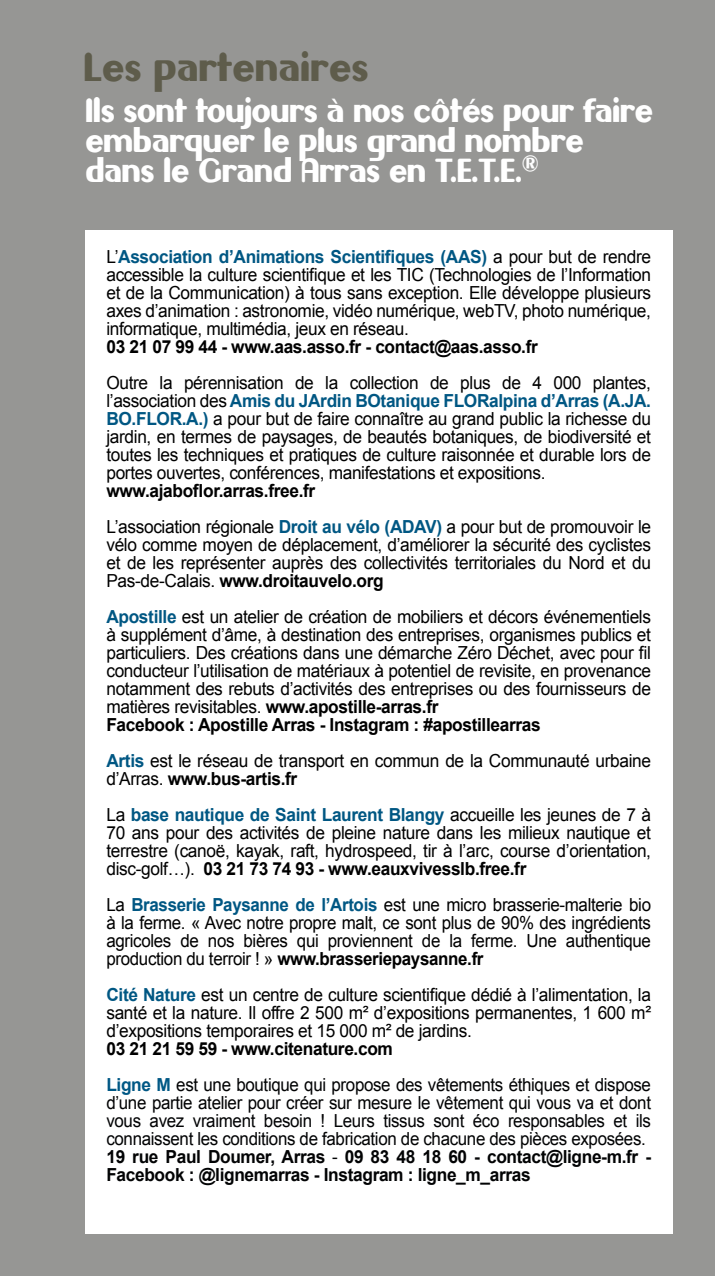
<style>
.page{position:relative;width:715px;height:1276px;background:#fff}
.page>*{position:absolute;margin:0;border:0;box-sizing:border-box;transform-origin:0 0}
.t1{font:36px "Gilgongo";color:#5e5c4b;scale:.9 1}
.t2{font:30px/30px "Gilgongo";letter-spacing:-.02em;color:#fff;scale:.89 1}
.t3{font:18px/18px "Arial";letter-spacing:-.02em;color:#000;text-align:justify;scale:.96 1}
.t4{font:18px/18px "Arial";letter-spacing:-.02em;color:#020304;scale:.94 1}
.t5{font:18px/18px "Arial";letter-spacing:-.02em;color:#000;text-align:justify;scale:.94 1}
.t6{font:700 18px "Arial";letter-spacing:-.02em;color:#000;scale:.96 1}
.s1{font-weight:700;color:#005783}
.s2{font-weight:700}
.s3{font-weight:700;color:#000}
.s4{font-weight:700;color:#005885}
</style>
<div class="page">
<div style="left:0;top:0;width:714px;height:1276px;background:#969694"></div>
<div style="left:85px;top:230px;width:587px;height:1003px;background:#fff"></div>
<h1 class="t1" style="left:83px;top:42px;width:318px">Les partenaires</h1>
<h2 class="t2" style="left:85px;top:95px;width:639px">Ils sont toujours à nos côtés pour faire embarquer le plus grand nombre dans le Grand Arras en T.E.T.E.®</h2>
<p class="t3" style="left:106px;top:248px;width:568px">L’<span class="s1">Association d’Animations Scientifiques (AAS)</span> a pour but de rendre accessible la culture scientifique et les TIC (Technologies de l’Information et de la Communication) à tous sans exception. Elle développe plusieurs axes d’animation : astronomie, vidéo numérique, webTV, photo numérique, informatique, multimédia, jeux en réseau.</p>
<p class="t6" style="left:106px;top:335px;width:451px">03 21 07 99 44 - www.aas.asso.fr - contact@aas.asso.fr</p>
<p class="t3" style="left:106px;top:374px;width:568px">Outre la pérennisation de la collection de plus de 4 000 plantes, l’association des <span class="s1">Amis du JArdin BOtanique FLORalpina d’Arras (A.JA.<br>BO.FLOR.A.)</span> a pour but de faire connaître au grand public la richesse du jardin, en termes de paysages, de beautés botaniques, de biodiversité et toutes les techniques et pratiques de culture raisonnée et durable lors de portes ouvertes, conférences, manifestations et expositions.</p>
<p class="t3" style="left:106px;top:473px;width:568px;line-height:36px"><span class="s2">www.ajaboflor.arras.free.fr<br></span>L’association régionale <span class="s1">Droit au vélo (ADAV)</span> a pour but de promouvoir le</p>
<p class="t3" style="left:106px;top:536px;width:568px">vélo comme moyen de déplacement, d’améliorer la sécurité des cyclistes et de les représenter auprès des collectivités territoriales du Nord et du Pas-de-Calais. <span class="s2">www.droitauvelo.org</span></p>
<p class="t3" style="left:106px;top:608px;width:568px;text-align:left"><span class="s1">Apostille</span> est un atelier de création de mobiliers et décors événementiels à supplément d’âme, à destination des entreprises, organismes publics et particuliers. Des créations dans une démarche Zéro Déchet, avec pour fil conducteur l’utilisation de matériaux à potentiel de revisite, en provenance notamment des rebuts d’activités des entreprises ou des fournisseurs de matières revisitables. <span class="s2">www.apostille-arras.fr<br>Facebook : Apostille Arras - Instagram : #apostillearras</span></p>
<p class="t3" style="left:106px;top:752px;width:568px"><span class="s1">Artis</span> est le réseau de transport en commun de la Communauté urbaine d’Arras. <span class="s2">www.bus-artis.fr</span></p>
<p class="t3" style="left:106px;top:806px;width:568px">La <span class="s1">base nautique de Saint Laurent Blangy</span> accueille les jeunes de 7 à 70 ans pour des activités de pleine nature dans les milieux nautique et terrestre (canoë, kayak, raft, hydrospeed, tir à l’arc, course d’orientation, disc-golf…). <span class="s2">03 21 73 74 93 - www.eauxvivesslb.free.fr</span></p>
<p class="t5" style="left:106px;top:896px;width:580px">La <span class="s1">Brasserie Paysanne de l’Artois</span> est une micro brasserie-malterie bio à la ferme. « Avec notre propre malt, ce sont plus de 90% des ingrédients agricoles de nos bières qui proviennent de la ferme. Une authentique production du terroir ! » <span class="s2">www.brasseriepaysanne.fr</span></p>
<p class="t3" style="left:106px;top:986px;width:568px"><span class="s1">Cité Nature</span> est un centre de culture scientifique dédié à l’alimentation, la santé et la nature. Il offre 2 500 m² d’expositions permanentes, 1 600 m² d’expositions temporaires et 15 000 m² de jardins.</p>
<p class="t4" style="left:106px;top:1031px;width:580px;line-height:36px"><span class="s3">03 21 21 59 59 - www.citenature.com<br></span><span class="s4">Ligne M</span> est une boutique qui propose des vêtements éthiques et dispose</p>
<p class="t4" style="left:106px;top:1094px;width:580px">d’une partie atelier pour créer sur mesure le vêtement qui vous va et dont vous avez vraiment besoin ! Leurs tissus sont éco responsables et ils connaissent les conditions de fabrication de chacune des pièces exposées.<br><span class="s2">19 rue Paul Doumer, Arras</span> - <span class="s2">09 83 48 18 60 - contact@ligne-m.fr - Facebook : @lignemarras - Instagram : ligne_m_arras</span></p>
</div>
